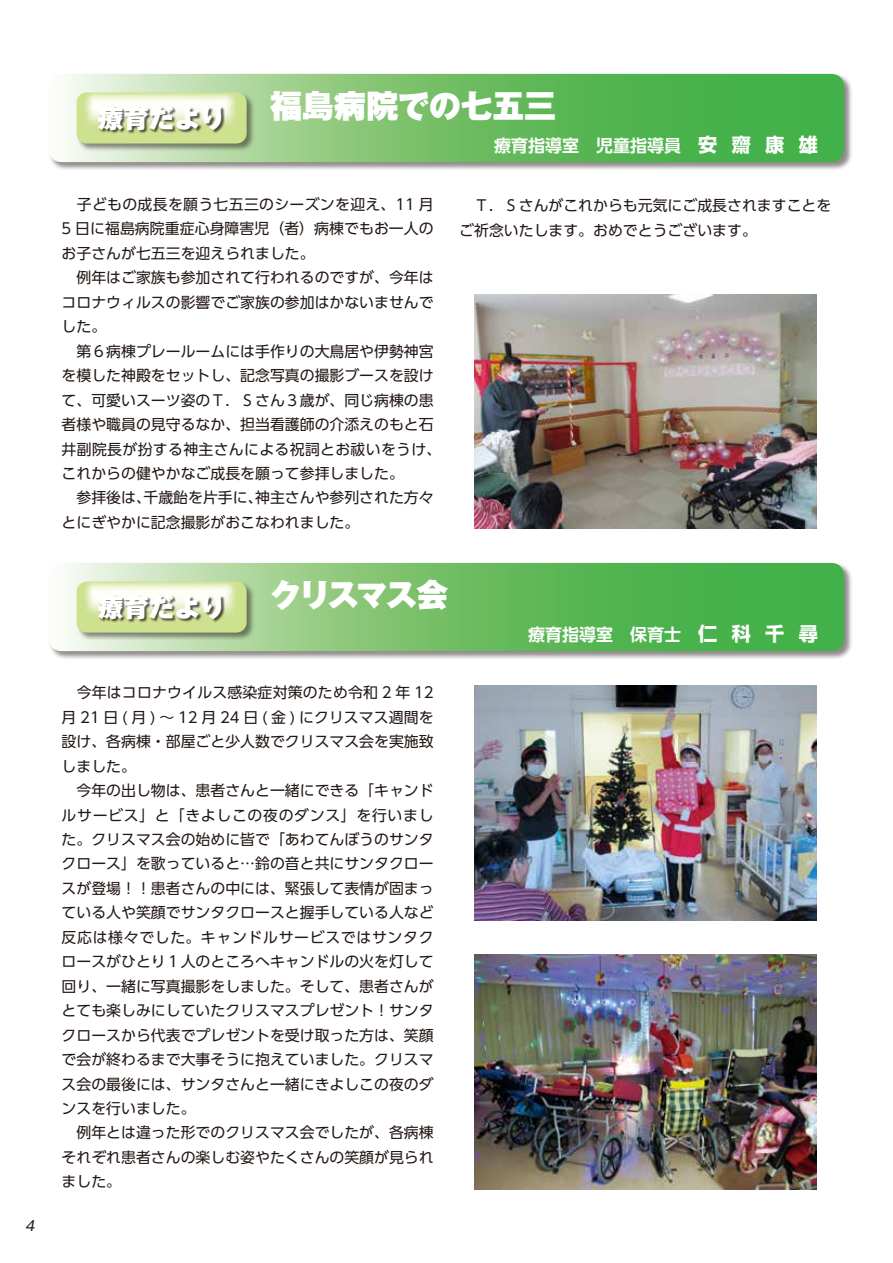
<style>
.page{position:relative;width:893px;height:1263px;background:#fff}
.page>*{position:absolute;margin:0;border:0;box-sizing:border-box;transform-origin:0 0}
.t1{font:900 31.95px "Gothic MB101 Pro";letter-spacing:-.01em;color:#fff}
.t2{font:900 25.5px "Gothic MB101 Pro";color:#fff}
.t3{font:700 16.95px "UD Shin Go Pro De";color:#fff}
.t4{font:14.85px/24.5px "UD Shin Go Pro";color:#221815}
.t5{font:italic 13.8px "Gothic MB101 Pro";color:#221815}
.s1{font-family:"Shin Go Pro";font-size:19.2px}
</style>
<div class="page">
<img style="left:474px;top:295px;width:342px;height:234px">
<img style="left:474px;top:954px;width:342px;height:235px">
<img style="left:474px;top:685px;width:342px;height:235px">
<div style="left:48px;top:562px;width:805px;height:98px;background:#221815;opacity:.5"></div>
<svg style="left:49px;top:563px;width:795px;height:88px;background:#74c16d"></svg>
<div style="left:48px;top:73px;width:805px;height:98px;background:#221815;opacity:.5"></div>
<svg style="left:49px;top:74px;width:795px;height:88px;background:#74c16d"></svg>
<div style="left:77px;top:582px;width:178px;height:59px;background:#221815;opacity:.5"></div>
<svg style="left:77px;top:581px;width:170px;height:51px;background:#dbe9af"></svg>
<div style="left:77px;top:93px;width:178px;height:59px;background:#221815;opacity:.5"></div>
<svg style="left:77px;top:92px;width:170px;height:52px;background:#d9e7ae"></svg>
<div style="left:98px;top:595px;width:127px;height:28px;background:#221815;opacity:.75"></div>
<div style="left:98px;top:106px;width:127px;height:28px;background:#221815;opacity:.75"></div>
<p class="t5" style="left:25px;top:1214px;width:14px">4</p>
<h2 class="t2" style="left:98px;top:96px;width:129px">療育だより</h2>
<h1 class="t1" style="left:270px;top:79px;width:288px">福島病院での七五三</h1>
<p class="t3" style="left:494px;top:131px;width:325px">療育指導室　児童指導員 <span class="s1">安 齋 康 雄</span></p>
<p class="t4" style="left:62px;top:192px;width:381px">　子どもの成長を願う七五三のシーズンを迎え、11 月<br>5 日に福島病院重症心身障害児（者）病棟でもお一人のお子さんが七五三を迎えられました。<br>　例年はご家族も参加されて行われるのですが、今年はコロナウィルスの影響でご家族の参加はかないませんでした。<br>　第６病棟プレールームには手作りの大鳥居や伊勢神宮を模した神殿をセットし、記念写真の撮影ブースを設けて、可愛いスーツ姿のＴ．Ｓさん３歳が、同じ病棟の患者様や職員の見守るなか、担当看護師の介添えのもと石井副院長が扮する神主さんによる祝詞とお祓いをうけ、これからの健やかなご成長を願って参拝しました。<br>　参拝後は、千歳飴を片手に、神主さんや参列された方々とにぎやかに記念撮影がおこなわれました。</p>
<p class="t4" style="left:459px;top:193px;width:374px">　Ｔ．Ｓさんがこれからも元気にご成長されますことをご祈念いたします。おめでとうございます。</p>
<h2 class="t2" style="left:98px;top:585px;width:129px">療育だより</h2>
<h1 class="t1" style="left:270px;top:568px;width:180px">クリスマス会</h1>
<p class="t4" style="left:62px;top:680px;width:374px">　今年はコロナウイルス感染症対策のため令和 2 年 12月21日(月)～12月24日(金)にクリスマス週間を設け、各病棟・部屋ごと少人数でクリスマス会を実施致しました。<br>　今年の出し物は、患者さんと一緒にできる「キャンドルサービス」と「きよしこの夜のダンス」を行いました。クリスマス会の始めに皆で「あわてんぼうのサンタクロース」を歌っていると…鈴の音と共にサンタクロースが登場！！患者さんの中には、緊張して表情が固まっている人や笑顔でサンタクロースと握手している人など反応は様々でした。キャンドルサービスではサンタクロースがひとり１人のところへキャンドルの火を灯して回り、一緒に写真撮影をしました。そして、患者さんがとても楽しみにしていたクリスマスプレゼント！サンタクロースから代表でプレゼントを受け取った方は、笑顔で会が終わるまで大事そうに抱えていました。クリスマス会の最後には、サンタさんと一緒にきよしこの夜のダンスを行いました。<br>　例年とは違った形でのクリスマス会でしたが、各病棟それぞれ患者さんの楽しむ姿やたくさんの笑顔が見られました。</p>
<p class="t3" style="left:528px;top:620px;width:291px">療育指導室　保育士 <span class="s1">仁 科 千 尋</span></p>
</div>
